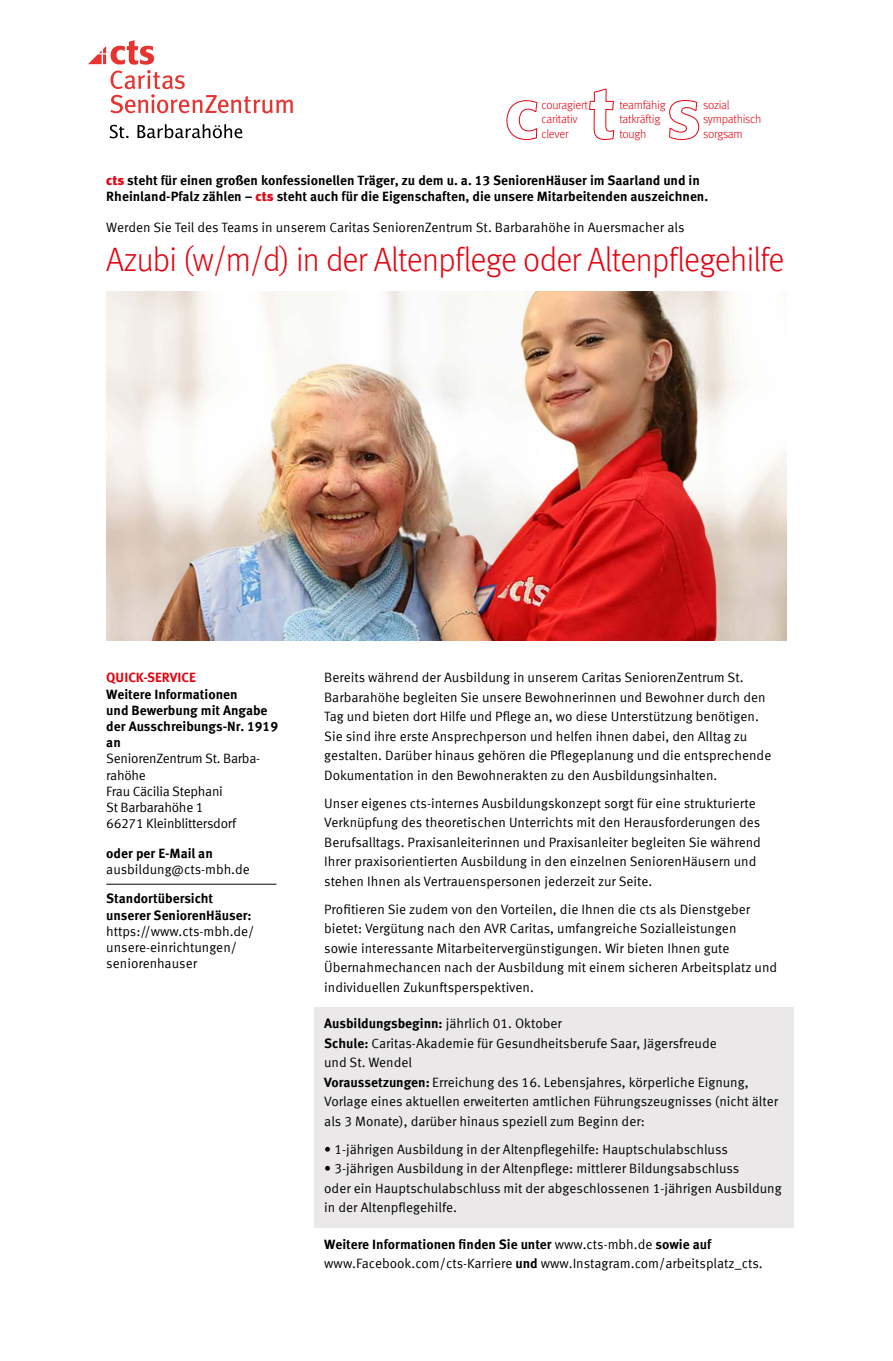
<style>
.page{position:relative;width:893px;height:1361px;background:#fff}
.page>*{position:absolute;margin:0;border:0;box-sizing:border-box;transform-origin:0 0}
.t1{font:300 33.75px "Meta Offc";letter-spacing:-.02em;color:#e30613}
.t2{font:13.5px/19.5px "Meta Offc Norm";color:#000}
.t3{font:700 13.5px/16.2px "Meta Offc";color:#000}
.t4{font:13.5px/16.2px "Meta Offc Norm";letter-spacing:-.02em;color:#000}
.t5{font:700 13.5px "Meta Offc";color:#e30613}
.t6{font:300 12px/14.4px "Meta Offc";letter-spacing:-.02em;color:#e30613}
.s1{font-family:"Meta";font-weight:900;color:#e30613}
.s2{font-family:"Meta Offc Norm";font-weight:400}
.s3{font-family:"Meta Offc";font-weight:700}
</style>
<div class="page">
<div style="left:315px;top:1007px;width:479px;height:220px;background:#eae8e9"></div>
<hr style="left:106px;top:884px;width:170px;height:1px;background:#000">
<img style="left:106px;top:292px;width:681px;height:348px">
<svg style="left:506px;top:100px;width:32px;height:40px"></svg>
<svg style="left:589px;top:88px;width:26px;height:52px"></svg>
<svg style="left:669px;top:100px;width:30px;height:40px"></svg>
<svg style="left:110px;top:124px;width:132px;height:14px"></svg>
<svg style="left:88px;top:40px;width:205px;height:73px"></svg>
<p class="t6" style="left:542px;top:98px;width:48px">couragiert caritativ clever</p>
<p class="t6" style="left:619px;top:98px;width:48px">teamfähig tatkräftig tough</p>
<p class="t6" style="left:703px;top:98px;width:60px">sozial sympathisch sorgsam</p>
<p class="t3" style="left:106px;top:172px;width:603px"><span class="s1">cts</span> steht für einen großen konfessionellen Träger, zu dem u. a. 13 SeniorenHäuser im Saarland und in<br>Rheinland-Pfalz zählen – <span class="s1">cts</span> steht auch für die Eigenschaften, die unsere Mitarbeitenden auszeichnen.</p>
<p class="t2" style="left:106px;top:218px;width:580px">Werden Sie Teil des Teams in unserem Caritas SeniorenZentrum St. Barbarahöhe in Auersmacher als</p>
<h1 class="t1" style="left:106px;top:240px;width:680px">Azubi (w/m/d) in der Altenpflege oder Altenpflegehilfe</h1>
<p class="t5" style="left:106px;top:669px;width:91px">QUICK-SERVICE</p>
<p class="t3" style="left:106px;top:686px;width:173px">Weitere Informationen<br>und Bewerbung mit Angabe der Ausschreibungs-Nr. 1919 an</p>
<p class="t4" style="left:106px;top:751px;width:155px">SeniorenZentrum St. Barba&shy;rahöhe<br>Frau Cäcilia Stephani<br>St Barbarahöhe 1<br>66271 Kleinblittersdorf</p>
<p class="t3" style="left:106px;top:845px;width:108px">oder per E-Mail an</p>
<p class="t2" style="left:106px;top:859px;width:145px">ausbildung@cts-mbh.de</p>
<p class="t3" style="left:106px;top:891px;width:147px">Standortübersicht unserer SeniorenHäuser:</p>
<p class="t2" style="left:106px;top:923px;width:150px;line-height:16.2px">https://www.cts-mbh.de/ unsere-einrichtungen/ seniorenhauser</p>
<p class="t2" style="left:324px;top:668px;width:449px">Bereits während der Ausbildung in unserem Caritas SeniorenZentrum St.<br>Barbarahöhe begleiten Sie unsere Bewohnerinnen und Bewohner durch den Tag und bieten dort Hilfe und Pflege an, wo diese Unterstützung benötigen.<br>Sie sind ihre erste Ansprechperson und helfen ihnen dabei, den Alltag zu gestalten. Darüber hinaus gehören die Pflegeplanung und die entsprechende Dokumentation in den Bewohnerakten zu den Ausbildungsinhalten.</p>
<p class="t2" style="left:324px;top:793px;width:438px">Unser eigenes cts-internes Ausbildungskonzept sorgt für eine strukturierte Verknüpfung des theoretischen Unterrichts mit den Herausforderungen des Berufsalltags. Praxisanleiterinnen und Praxisanleiter begleiten Sie während Ihrer praxisorientierten Ausbildung in den einzelnen SeniorenHäusern und stehen Ihnen als Vertrauenspersonen jederzeit zur Seite.</p>
<p class="t2" style="left:324px;top:899px;width:454px">Profitieren Sie zudem von den Vorteilen, die Ihnen die cts als Dienstgeber bietet: Vergütung nach den AVR Caritas, umfangreiche Sozialleistungen<br>sowie interessante Mitarbeitervergünstigungen. Wir bieten Ihnen gute Übernahmechancen nach der Ausbildung mit einem sicheren Arbeitsplatz und individuellen Zukunftsperspektiven.</p>
<p class="t3" style="left:324px;top:1016px;width:239px">Ausbildungsbeginn: <span class="s2">jährlich 01. Oktober</span></p>
<p class="t2" style="left:324px;top:1033px;width:455px"><span class="s3">Schule:</span> Caritas-Akademie für Gesundheitsberufe Saar, Jägersfreude<br>und St. Wendel<br><span class="s3">Voraussetzungen:</span> Erreichung des 16. Lebensjahres, körperliche Eignung, Vorlage eines aktuellen erweiterten amtlichen Führungszeugnisses (nicht älter als 3 Monate), darüber hinaus speziell zum Beginn der:</p>
<p class="t2" style="left:324px;top:1139px;width:405px">• 1-jährigen Ausbildung in der Altenpflegehilfe: Hauptschulabschluss</p>
<p class="t2" style="left:324px;top:1159px;width:459px">• 3-jährigen Ausbildung in der Altenpflege: mittlerer Bildungsabschluss<br>oder ein Hauptschulabschluss mit der abgeschlossenen 1-jährigen Ausbildung in der Altenpflegehilfe.</p>
<p class="t3" style="left:324px;top:1236px;width:389px">Weitere Informationen finden Sie unter <span class="s2">www.cts-mbh.de</span> sowie auf</p>
<p class="t2" style="left:324px;top:1254px;width:440px">www.Facebook.com/cts-Karriere <span class="s3">und</span> www.Instagram.com/arbeitsplatz_cts.</p>
</div>
